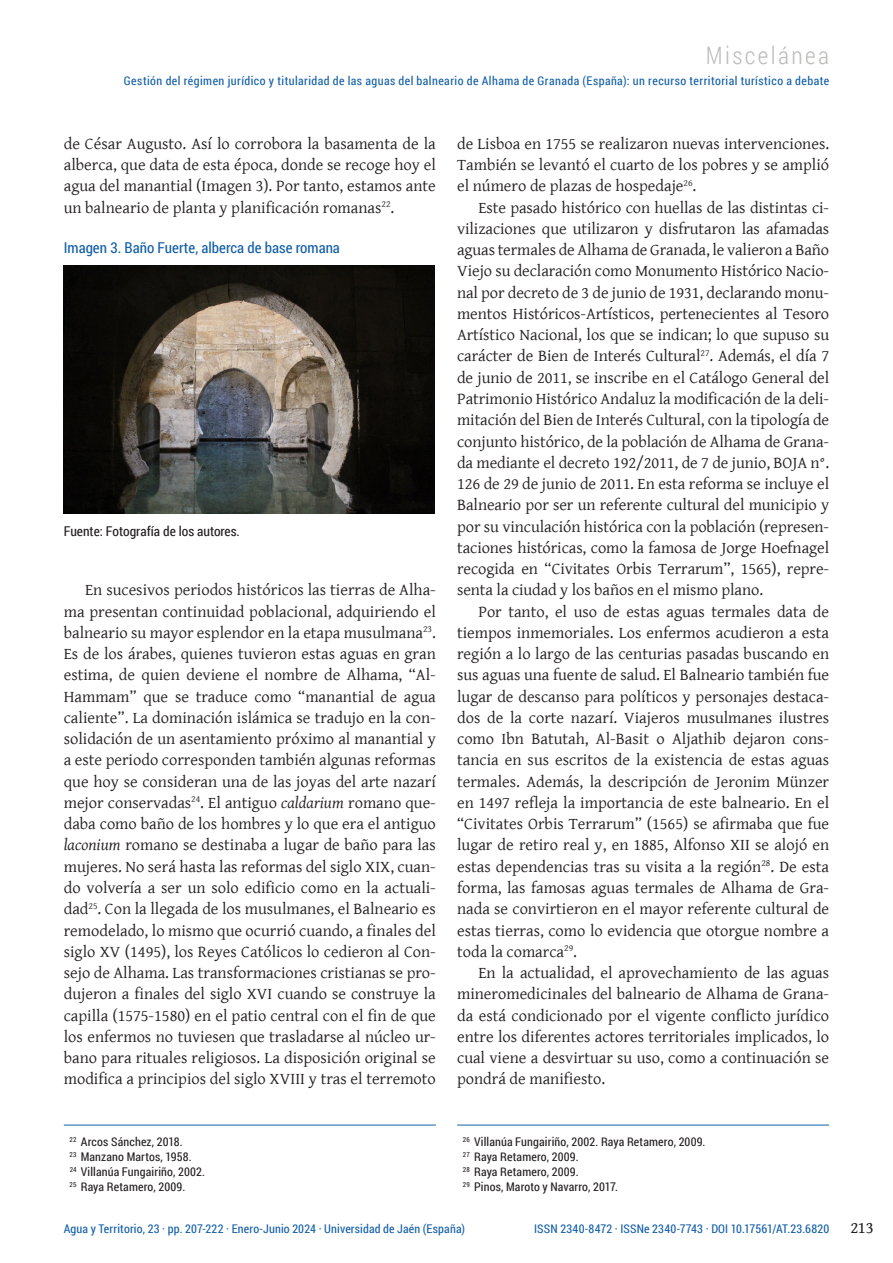
<style>
.page{position:relative;width:893px;height:1263px;background:#fff}
.page>*{position:absolute;margin:0;border:0;box-sizing:border-box;transform-origin:0 0}
.t1{font:300 24px "Roboto Condensed";letter-spacing:.1em;color:#bcbcbb}
.Article_-_P_-_Ident{font:16.5px/21.3px "Gentium Basic";color:#231f20;text-align:justify}
.t2{font:16.5px "Gentium Book Basic";color:#231f20}
.Picture_-_Caption{font:15px "Roboto Condensed";color:#135fa9}
.Picture_-_Caption_Src{font:13.5px "Roboto Condensed";color:#231f20}
.Footnotes{font:12px "Roboto Condensed";letter-spacing:.01em;color:#231f20}
.t3{font:12px "Roboto Condensed";letter-spacing:.015em;color:#135fa9}
.t4{font:12px "Roboto Condensed";letter-spacing:.035em;color:#135fa9}
.Footnotes_Rule{font:12px "Roboto Condensed";letter-spacing:.015em;color:#231f20}
.s1{font-style:italic}
</style>
<div class="page">
<img style="left:64px;top:266px;width:371px;height:247px">
<hr style="left:64px;top:1125px;width:372px;height:1px;background:#135fa9">
<hr style="left:457px;top:1125px;width:372px;height:1px;background:#135fa9">
<h1 class="t1" style="left:706px;top:39px;width:125px">Miscelánea</h1>
<p class="t4" style="left:124px;top:72px;width:707px">Gestión del régimen jurídico y titularidad de las aguas del balneario de Alhama de Granada (España): un recurso territorial turístico a debate</p>
<p class="Article_-_P_-_Ident" style="left:64px;top:132px;width:374px">de César Augusto. Así lo corrobora la basamenta de la alberca, que data de esta época, donde se recoge hoy el agua del manantial (Imagen 3). Por tanto, estamos ante un balneario de planta y planificación romanas<sup>22</sup>.</p>
<p class="Picture_-_Caption" style="left:64px;top:238px;width:278px">Imagen 3. Baño Fuerte, alberca de base romana</p>
<p class="Picture_-_Caption_Src" style="left:64px;top:521px;width:178px">Fuente: Fotografía de los autores.</p>
<p class="Article_-_P_-_Ident" style="left:64px;top:579px;width:374px;text-indent:21px">En sucesivos periodos históricos las tierras de Alha&shy;ma presentan continuidad poblacional, adquiriendo el balneario su mayor esplendor en la etapa musulmana<sup>23</sup>.<br>Es de los árabes, quienes tuvieron estas aguas en gran estima, de quien deviene el nombre de Alhama, “Al-Hammam” que se traduce como “manantial de agua caliente”. La dominación islámica se tradujo en la con&shy;solidación de un asentamiento próximo al manantial y a este periodo corresponden también algunas reformas que hoy se consideran una de las joyas del arte nazarí mejor conservadas<sup>24</sup>. El antiguo <span class="s1">caldarium</span> romano que&shy;daba como baño de los hombres y lo que era el antiguo <span class="s1">laconium</span> romano se destinaba a lugar de baño para las mujeres. No será hasta las reformas del siglo XIX, cuan&shy;do volvería a ser un solo edificio como en la actuali&shy;dad<sup>25</sup>. Con la llegada de los musulmanes, el Balneario es remodelado, lo mismo que ocurrió cuando, a finales del siglo XV (1495), los Reyes Católicos lo cedieron al Con&shy;sejo de Alhama. Las transformaciones cristianas se pro&shy;dujeron a finales del siglo XVI cuando se construye la capilla (1575-1580) en el patio central con el fin de que los enfermos no tuviesen que trasladarse al núcleo ur&shy;bano para rituales religiosos. La disposición original se modifica a principios del siglo XVIII y tras el terremoto</p>
<p class="Footnotes_Rule" style="left:70px;top:1133px;width:115px"><sup>22</sup> Arcos Sánchez, 2018.</p>
<p class="Footnotes" style="left:70px;top:1148px;width:124px"><sup>23</sup> Manzano Martos, 1958.</p>
<p class="Footnotes" style="left:70px;top:1163px;width:137px"><sup>24</sup> Villanúa Fungairiño, 2002.</p>
<p class="Footnotes" style="left:70px;top:1178px;width:117px"><sup>25</sup> Raya Retamero, 2009.</p>
<p class="Article_-_P_-_Ident" style="left:457px;top:132px;width:374px">de Lisboa en 1755 se realizaron nuevas intervenciones.<br>También se levantó el cuarto de los pobres y se amplió el número de plazas de hospedaje<sup>26</sup>.</p>
<p class="Article_-_P_-_Ident" style="left:457px;top:196px;width:374px;text-indent:21px">Este pasado histórico con huellas de las distintas ci&shy;vilizaciones que utilizaron y disfrutaron las afamadas aguas termales de Alhama de Granada, le valieron a Baño Viejo su declaración como Monumento Histórico Nacio&shy;nal por decreto de 3 de junio de 1931, declarando monu&shy;mentos Históricos-Artísticos, pertenecientes al Tesoro Artístico Nacional, los que se indican; lo que supuso su carácter de Bien de Interés Cultural<sup>27</sup>. Además, el día 7 de junio de 2011, se inscribe en el Catálogo General del Patrimonio Histórico Andaluz la modificación de la deli&shy;mitación del Bien de Interés Cultural, con la tipología de conjunto histórico, de la población de Alhama de Grana&shy;da mediante el decreto 192/2011, de 7 de junio, BOJA n°.<br>126 de 29 de junio de 2011. En esta reforma se incluye el Balneario por ser un referente cultural del municipio y por su vinculación histórica con la población (represen&shy;taciones históricas, como la famosa de Jorge Hoefnagel recogida en “Civitates Orbis Terrarum”, 1565), repre&shy;senta la ciudad y los baños en el mismo plano.</p>
<p class="Article_-_P_-_Ident" style="left:457px;top:600px;width:374px;text-indent:21px">Por tanto, el uso de estas aguas termales data de tiempos inmemoriales. Los enfermos acudieron a esta región a lo largo de las centurias pasadas buscando en sus aguas una fuente de salud. El Balneario también fue lugar de descanso para políticos y personajes destaca&shy;dos de la corte nazarí. Viajeros musulmanes ilustres como Ibn Batutah, Al-Basit o Aljathib dejaron cons&shy;tancia en sus escritos de la existencia de estas aguas termales. Además, la descripción de Jeronim Münzer en 1497 refleja la importancia de este balneario. En el “Civitates Orbis Terrarum” (1565) se afirmaba que fue lugar de retiro real y, en 1885, Alfonso XII se alojó en estas dependencias tras su visita a la región<sup>28</sup>. De esta forma, las famosas aguas termales de Alhama de Gra&shy;nada se convirtieron en el mayor referente cultural de estas tierras, como lo evidencia que otorgue nombre a toda la comarca<sup>29</sup>.</p>
<p class="Article_-_P_-_Ident" style="left:457px;top:961px;width:374px;text-indent:21px">En la actualidad, el aprovechamiento de las aguas mineromedicinales del balneario de Alhama de Grana&shy;da está condicionado por el vigente conflicto jurídico entre los diferentes actores territoriales implicados, lo cual viene a desvirtuar su uso, como a continuación se pondrá de manifiesto.</p>
<p class="Footnotes_Rule" style="left:463px;top:1133px;width:244px"><sup>26</sup> Villanúa Fungairiño, 2002. Raya Retamero, 2009.</p>
<p class="Footnotes" style="left:463px;top:1148px;width:117px"><sup>27</sup> Raya Retamero, 2009.</p>
<p class="Footnotes" style="left:463px;top:1163px;width:117px"><sup>28</sup> Raya Retamero, 2009.</p>
<p class="Footnotes" style="left:463px;top:1178px;width:157px"><sup>29</sup> Pinos, Maroto y Navarro, 2017.</p>
<p class="t3" style="left:64px;top:1220px;width:403px">Agua y Territorio, 23 · pp. 207-222 · Enero-Junio 2024 · Universidad de Jaén (España)</p>
<p class="t3" style="left:534px;top:1220px;width:296px">ISSN 2340-8472 · ISSNe 2340-7743 · DOI 10.17561/AT.23.6820</p>
<p class="t2" style="left:850px;top:1215px;width:25px">213</p>
</div>
